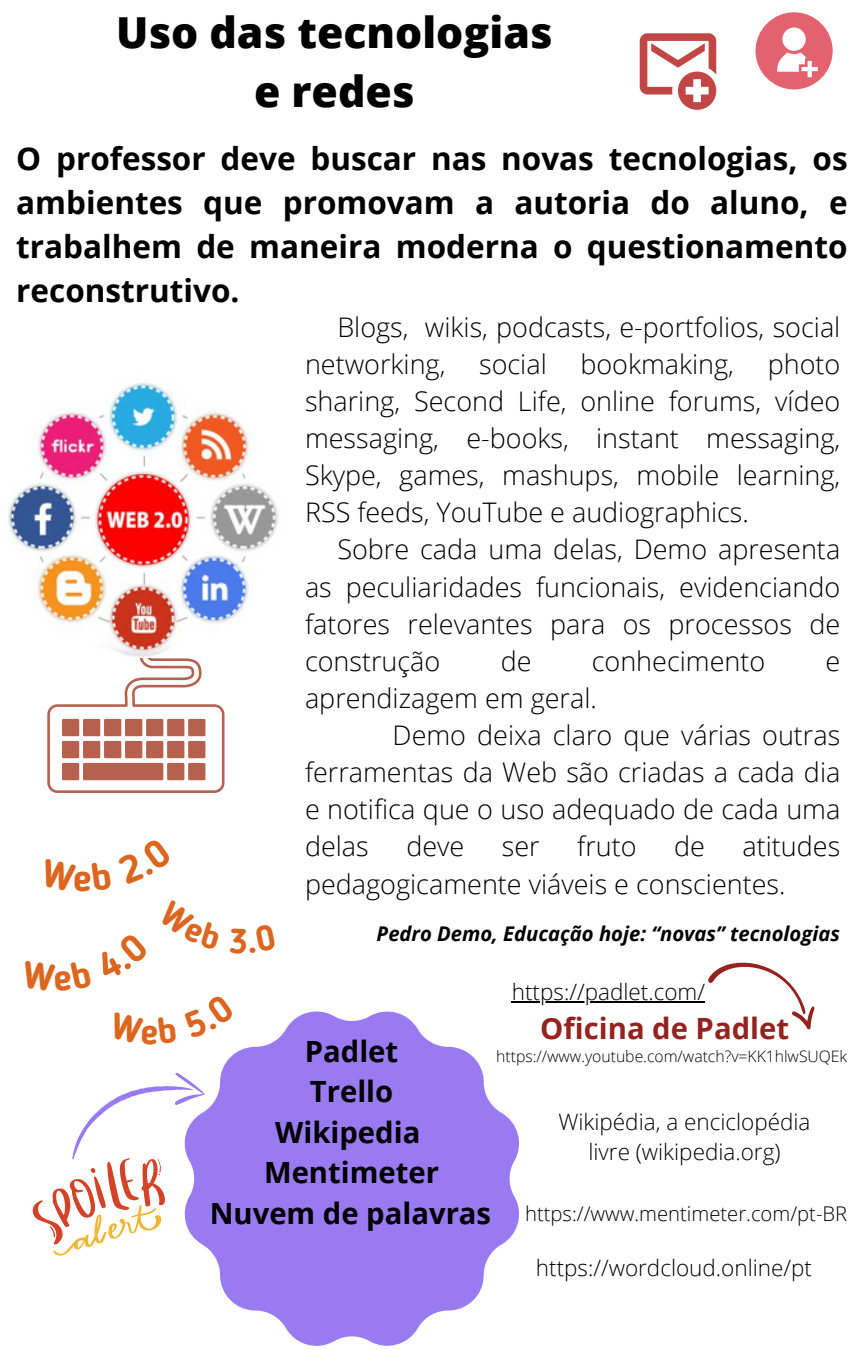
<style>
.page{position:relative;width:864px;height:1350px;background:#fff}
.page>*{position:absolute;margin:0;border:0;box-sizing:border-box;transform-origin:0 0}
.t1{font:800 42.75px/58.9px "Open Sans";color:#000;text-align:center}
.t2{font:700 31.5px/43.9px "Open Sans";color:#000;text-align:justify}
.t3{font:700 29.25px/40.5px "Open Sans";color:#000;text-align:center}
.t4{font:700 29.25px "Open Sans";color:#94221e}
.t5{font:300 27px/37.1px "Open Sans";color:#000}
.t6{font:300 22.5px/30.4px "Open Sans";color:#000;text-align:center}
.t7{font:italic 700 20.25px "Open Sans";color:#000}
.t8{font:300 20.25px "Open Sans";color:#000}
.t9{font:300 15.75px "Open Sans";color:#000}
</style>
<div class="page">
<svg style="left:47px;top:658px;width:178px;height:135px"></svg>
<svg style="left:640px;top:33px;width:76px;height:77px"></svg>
<svg style="left:756px;top:12px;width:77px;height:77px"></svg>
<img style="left:8px;top:383px;width:270px;height:274px">
<svg style="left:215px;top:1012px;width:304px;height:334px;fill:#997af1"></svg>
<svg style="left:708px;top:962px;width:107px;height:68px"></svg>
<hr style="left:512px;top:1001px;width:193px;height:2px;background:#000">
<svg style="left:32px;top:1012px;width:244px;height:246px"></svg>
<p class="t1" style="left:116px;top:1px;width:438px">Uso das tecnologias e redes</p>
<p class="t2" style="left:16px;top:136px;width:833px">O professor deve buscar nas novas tecnologias, os ambientes que promovam a autoria do aluno, e trabalhem de maneira moderna o questionamento reconstrutivo.</p>
<p class="t5" style="left:337px;top:308px;width:505px">Blogs, wikis, podcasts, e-portfolios, social</p>
<p class="t5" style="left:305px;top:345px;width:537px">networking, social bookmaking, photo</p>
<p class="t5" style="left:305px;top:382px;width:537px">sharing, Second Life, online forums, vídeo</p>
<p class="t5" style="left:305px;top:419px;width:537px">messaging, e-books, instant messaging,</p>
<p class="t5" style="left:305px;top:456px;width:537px">Skype, games, mashups, mobile learning,</p>
<p class="t5" style="left:305px;top:493px;width:445px">RSS feeds, YouTube e audiographics.</p>
<p class="t5" style="left:337px;top:530px;width:504px">Sobre cada uma delas, Demo apresenta</p>
<p class="t5" style="left:305px;top:568px;width:537px">as peculiaridades funcionais, evidenciando</p>
<p class="t5" style="left:305px;top:605px;width:537px">fatores relevantes para os processos de</p>
<p class="t5" style="left:305px;top:642px;width:137px">construção</p>
<p class="t5" style="left:501px;top:642px;width:32px">de</p>
<p class="t5" style="left:592px;top:642px;width:175px">conhecimento</p>
<p class="t5" style="left:826px;top:642px;width:16px">e</p>
<p class="t5" style="left:305px;top:679px;width:293px">aprendizagem em geral.</p>
<p class="t5" style="left:393px;top:716px;width:449px">Demo deixa claro que várias outras</p>
<p class="t5" style="left:305px;top:753px;width:537px">ferramentas da Web são criadas a cada dia</p>
<p class="t5" style="left:305px;top:790px;width:537px">e notifica que o uso adequado de cada uma</p>
<p class="t5" style="left:305px;top:827px;width:65px">delas</p>
<p class="t5" style="left:406px;top:827px;width:60px">deve</p>
<p class="t5" style="left:502px;top:827px;width:39px">ser</p>
<p class="t5" style="left:577px;top:827px;width:61px">fruto</p>
<p class="t5" style="left:674px;top:827px;width:32px">de</p>
<p class="t5" style="left:305px;top:827px;width:537px;text-indent:438px">atitudes pedagogicamente viáveis e conscientes.</p>
<h4 class="t7" style="left:377px;top:920px;width:465px">Pedro Demo, Educação hoje: “novas” tecnologias</h4>
<p class="t6" style="left:512px;top:976px;width:195px">https://padlet.com/</p>
<p class="t4" style="left:540px;top:1008px;width:250px">Oficina de Padlet</p>
<h3 class="t3" style="left:210px;top:1030px;width:283px">Padlet<br>Trello<br>Wikipedia<br>Mentimeter<br>Nuvem de palavras</h3>
<p class="t9" style="left:496px;top:1045px;width:353px">https://www.youtube.com/watch?v=KK1hlwSUQEk</p>
<p class="t6" style="left:558px;top:1106px;width:254px">Wikipédia, a enciclopédia livre (wikipedia.org)</p>
<p class="t8" style="left:525px;top:1199px;width:324px">https://www.mentimeter.com/pt-BR</p>
<p class="t6" style="left:536px;top:1252px;width:278px">https://wordcloud.online/pt</p>
</div>
